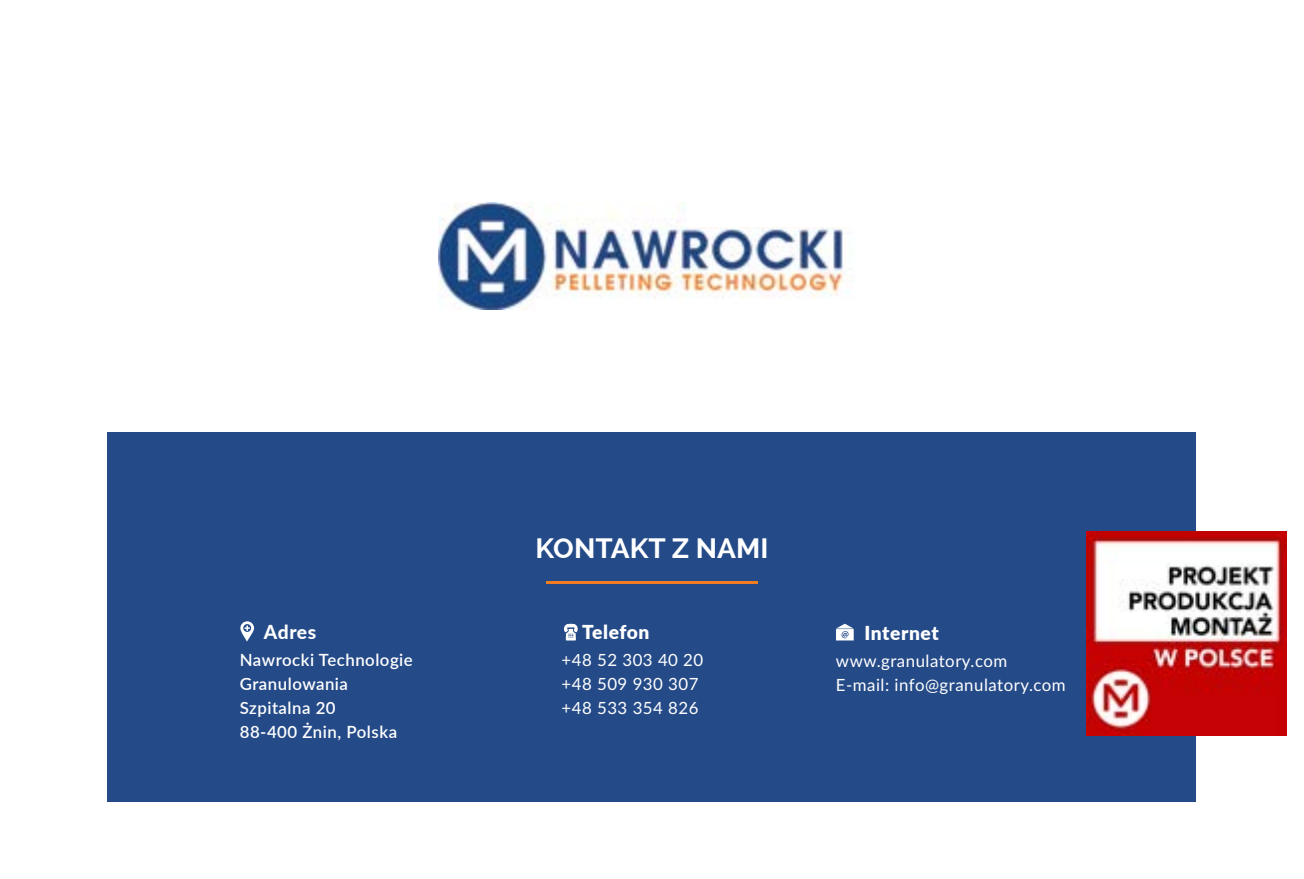
<style>
.page{position:relative;width:1304px;height:879px;background:#fff}
.page>*{position:absolute;margin:0;border:0;box-sizing:border-box;transform-origin:0 0}
.t1{font:700 28px "Raleway";color:#fff}
.t2{font:900 19.2px "Lato";letter-spacing:.025em;color:#fff}
.t3{font:800 19.2px "Lato";letter-spacing:.025em;color:#fff}
.t4{font:16.8px/24px "Lato";letter-spacing:.03em;color:#fff}
.t5{font:600 16.8px/24px "Lato";letter-spacing:.03em;color:#fff}
</style>
<div class="page">
<div style="left:108px;top:432px;width:1088px;height:370px;background:#244a88"></div>
<svg style="left:240px;top:621px;width:14px;height:20px"></svg>
<svg style="left:564px;top:624px;width:14px;height:16px"></svg>
<svg style="left:836px;top:624px;width:18px;height:16px"></svg>
<hr style="left:546px;top:581px;width:211px;height:2px;background:#f47c20">
<img style="left:1086px;top:531px;width:201px;height:204px">
<img style="left:438px;top:202px;width:411px;height:107px">
<div style="left:687px;top:193px;width:178px;height:34px;background:#fff"></div>
<p class="t3" style="left:264px;top:617px;width:54px">Adres</p>
<p class="t5" style="left:240px;top:647px;width:175px">Nawrocki Technologie<br>Granulowania<br>Szpitalna 20<br>88-400 Żnin, Polska</p>
<h1 class="t1" style="left:536px;top:532px;width:234px">KONTAKT Z NAMI</h1>
<p class="t2" style="left:582px;top:618px;width:69px">Telefon</p>
<p class="t4" style="left:562px;top:647px;width:143px">+48 52 303 40 20 +48 509 930 307 +48 533 354 826</p>
<p class="t2" style="left:864px;top:619px;width:76px">Internet</p>
<p class="t4" style="left:836px;top:648px;width:231px">www.granulatory.com<br>E-mail: info@granulatory.com</p>
</div>
